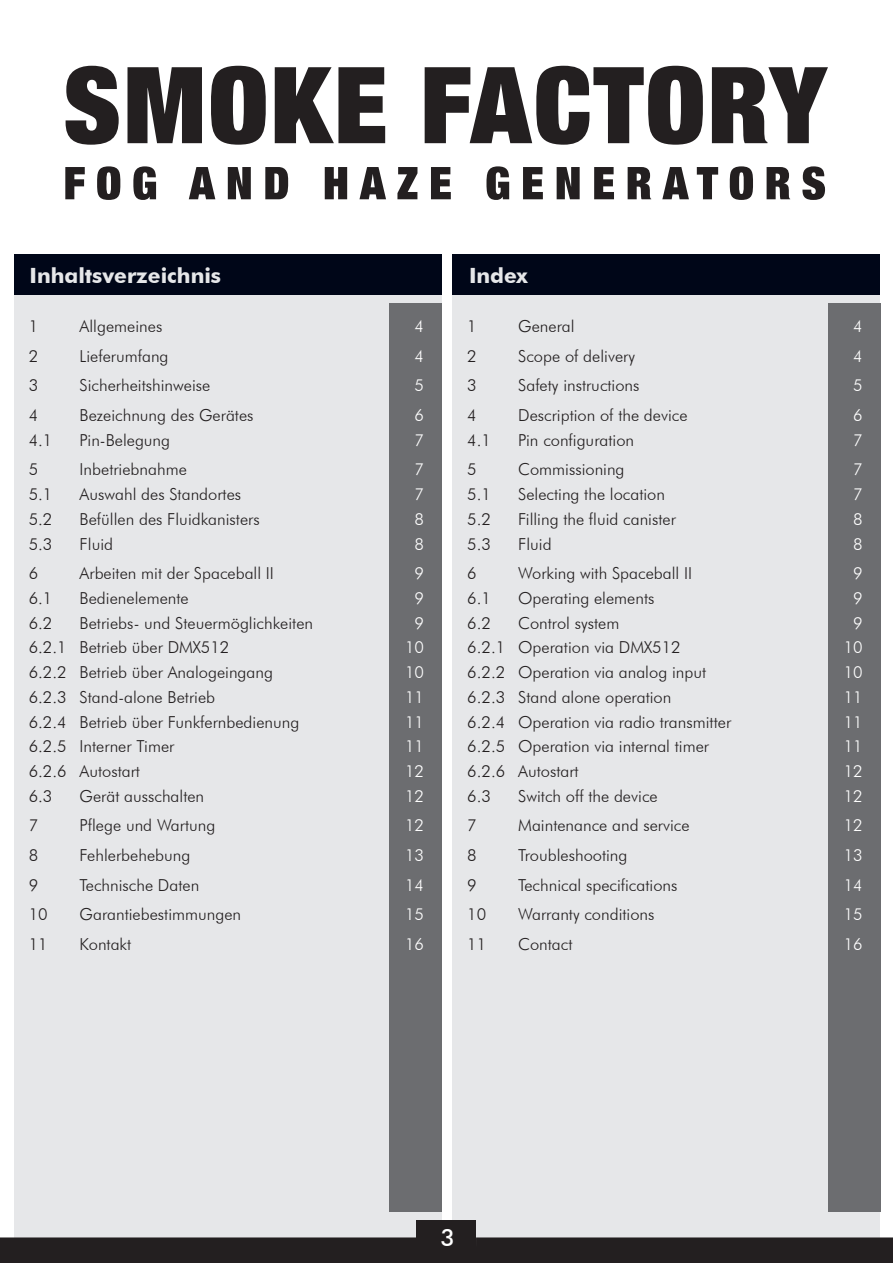
<style>
.page{position:relative;width:893px;height:1263px;background:#fff}
.page>*{position:absolute;margin:0;border:0;box-sizing:border-box;transform-origin:0 0}
.t1{font:500 23.7px "Futura BT";color:#fff}
.t2{font:700 21px "Futura Md BT";color:#e6e7e9}
.t3{font:300 16.5px "Futura BT";color:#231f20}
.t4{font:300 16.5px "Futura BT";color:#fff}
</style>
<div class="page">
<div style="left:14px;top:254px;width:428px;height:989px;background:#e6e7e9"></div>
<div style="left:453px;top:254px;width:427px;height:989px;background:#e6e7e9"></div>
<div style="left:389px;top:304px;width:53px;height:908px;background:#6c6d70"></div>
<div style="left:828px;top:304px;width:52px;height:908px;background:#6c6d70"></div>
<div style="left:14px;top:254px;width:428px;height:41px;background:#000618"></div>
<div style="left:453px;top:254px;width:427px;height:41px;background:#000618"></div>
<div style="left:417px;top:1220px;width:59px;height:43px;background:#231f20"></div>
<svg style="left:66px;top:66px;width:53px;height:79px"></svg>
<svg style="left:127px;top:67px;width:75px;height:76px;background:#464243"></svg>
<svg style="left:211px;top:66px;width:55px;height:79px"></svg>
<svg style="left:275px;top:67px;width:110px;height:76px"></svg>
<svg style="left:425px;top:66px;width:278px;height:79px"></svg>
<svg style="left:712px;top:67px;width:116px;height:76px"></svg>
<svg style="left:65px;top:167px;width:20px;height:32px"></svg>
<svg style="left:97px;top:166px;width:23px;height:34px"></svg>
<svg style="left:133px;top:166px;width:23px;height:34px"></svg>
<svg style="left:189px;top:167px;width:26px;height:32px"></svg>
<svg style="left:228px;top:167px;width:23px;height:32px"></svg>
<svg style="left:265px;top:167px;width:23px;height:32px"></svg>
<svg style="left:325px;top:167px;width:22px;height:32px"></svg>
<svg style="left:359px;top:167px;width:27px;height:32px"></svg>
<svg style="left:397px;top:167px;width:20px;height:32px"></svg>
<svg style="left:431px;top:167px;width:20px;height:32px"></svg>
<svg style="left:486px;top:166px;width:23px;height:34px"></svg>
<svg style="left:523px;top:167px;width:20px;height:32px"></svg>
<svg style="left:557px;top:167px;width:23px;height:32px"></svg>
<svg style="left:594px;top:167px;width:20px;height:32px"></svg>
<svg style="left:628px;top:167px;width:23px;height:32px"></svg>
<svg style="left:662px;top:167px;width:27px;height:32px"></svg>
<svg style="left:697px;top:167px;width:21px;height:32px"></svg>
<svg style="left:730px;top:166px;width:23px;height:34px"></svg>
<svg style="left:767px;top:167px;width:23px;height:32px"></svg>
<svg style="left:802px;top:166px;width:23px;height:34px"></svg>
<div style="left:0;top:1237px;width:893px;height:26px;background:#231f20"></div>
<p class="t2" style="left:30px;top:263px;width:193px">Inhaltsverzeichnis</p>
<p class="t2" style="left:469px;top:263px;width:60px">Index</p>
<p class="t3" style="left:29px;top:316px;width:11px">1</p>
<p class="t3" style="left:80px;top:316px;width:84px">Allgemeines</p>
<p class="t4" style="left:415px;top:316px;width:11px">4</p>
<p class="t3" style="left:29px;top:346px;width:11px">2</p>
<p class="t3" style="left:80px;top:346px;width:90px">Lieferumfang</p>
<p class="t4" style="left:415px;top:346px;width:11px">4</p>
<p class="t3" style="left:29px;top:375px;width:11px">3</p>
<p class="t3" style="left:80px;top:375px;width:132px">Sicherheitshinweise</p>
<p class="t4" style="left:415px;top:375px;width:11px">5</p>
<p class="t3" style="left:29px;top:405px;width:11px">4</p>
<p class="t3" style="left:80px;top:405px;width:175px">Bezeichnung des Gerätes</p>
<p class="t4" style="left:415px;top:405px;width:11px">6</p>
<p class="t3" style="left:29px;top:430px;width:25px">4.1</p>
<p class="t3" style="left:80px;top:430px;width:92px">Pin-Belegung</p>
<p class="t4" style="left:415px;top:430px;width:11px">7</p>
<p class="t3" style="left:29px;top:459px;width:11px">5</p>
<p class="t3" style="left:80px;top:459px;width:109px">Inbetriebnahme</p>
<p class="t4" style="left:415px;top:459px;width:11px">7</p>
<p class="t3" style="left:29px;top:484px;width:25px">5.1</p>
<p class="t3" style="left:80px;top:484px;width:163px">Auswahl des Standortes</p>
<p class="t4" style="left:415px;top:484px;width:11px">7</p>
<p class="t3" style="left:29px;top:509px;width:25px">5.2</p>
<p class="t3" style="left:80px;top:509px;width:182px">Befüllen des Fluidkanisters</p>
<p class="t4" style="left:415px;top:509px;width:11px">8</p>
<p class="t3" style="left:29px;top:534px;width:25px">5.3</p>
<p class="t3" style="left:80px;top:534px;width:35px">Fluid</p>
<p class="t4" style="left:415px;top:534px;width:11px">8</p>
<p class="t3" style="left:29px;top:563px;width:11px">6</p>
<p class="t3" style="left:80px;top:563px;width:196px">Arbeiten mit der Spaceball II</p>
<p class="t4" style="left:415px;top:563px;width:11px">9</p>
<p class="t3" style="left:29px;top:588px;width:25px">6.1</p>
<p class="t3" style="left:80px;top:588px;width:111px">Bedienelemente</p>
<p class="t4" style="left:415px;top:588px;width:11px">9</p>
<p class="t3" style="left:29px;top:613px;width:25px">6.2</p>
<p class="t3" style="left:80px;top:613px;width:235px">Betriebs- und Steuermöglichkeiten</p>
<p class="t4" style="left:415px;top:613px;width:11px">9</p>
<p class="t3" style="left:29px;top:637px;width:202px">6.2.1 Betrieb über DMX512</p>
<p class="t4" style="left:405px;top:637px;width:21px">10</p>
<p class="t3" style="left:29px;top:662px;width:246px">6.2.2 Betrieb über Analogeingang</p>
<p class="t4" style="left:405px;top:662px;width:21px">10</p>
<p class="t3" style="left:29px;top:687px;width:188px">6.2.3 Stand-alone Betrieb</p>
<p class="t4" style="left:405px;top:687px;width:21px">11</p>
<p class="t3" style="left:29px;top:712px;width:272px">6.2.4 Betrieb über Funkfernbedienung</p>
<p class="t4" style="left:405px;top:712px;width:21px">11</p>
<p class="t3" style="left:29px;top:736px;width:147px">6.2.5 Interner Timer</p>
<p class="t4" style="left:405px;top:736px;width:21px">11</p>
<p class="t3" style="left:29px;top:761px;width:113px">6.2.6 Autostart</p>
<p class="t4" style="left:405px;top:761px;width:21px">12</p>
<p class="t3" style="left:29px;top:786px;width:25px">6.3</p>
<p class="t3" style="left:80px;top:786px;width:126px">Gerät ausschalten</p>
<p class="t4" style="left:405px;top:786px;width:21px">12</p>
<p class="t3" style="left:29px;top:815px;width:11px">7</p>
<p class="t3" style="left:80px;top:815px;width:137px">Pflege und Wartung</p>
<p class="t4" style="left:405px;top:815px;width:21px">12</p>
<p class="t3" style="left:29px;top:845px;width:11px">8</p>
<p class="t3" style="left:80px;top:845px;width:112px">Fehlerbehebung</p>
<p class="t4" style="left:405px;top:845px;width:21px">13</p>
<p class="t3" style="left:29px;top:875px;width:11px">9</p>
<p class="t3" style="left:80px;top:875px;width:121px">Technische Daten</p>
<p class="t4" style="left:405px;top:875px;width:21px">14</p>
<p class="t3" style="left:29px;top:904px;width:21px">10</p>
<p class="t3" style="left:80px;top:904px;width:163px">Garantiebestimmungen</p>
<p class="t4" style="left:405px;top:904px;width:21px">15</p>
<p class="t3" style="left:29px;top:934px;width:21px">11</p>
<p class="t3" style="left:80px;top:934px;width:53px">Kontakt</p>
<p class="t4" style="left:405px;top:934px;width:21px">16</p>
<p class="t3" style="left:467px;top:316px;width:11px">1</p>
<p class="t3" style="left:518px;top:316px;width:58px">General</p>
<p class="t4" style="left:853px;top:316px;width:11px">4</p>
<p class="t3" style="left:467px;top:346px;width:11px">2</p>
<p class="t3" style="left:518px;top:346px;width:118px">Scope of delivery</p>
<p class="t4" style="left:853px;top:346px;width:11px">4</p>
<p class="t3" style="left:467px;top:375px;width:11px">3</p>
<p class="t3" style="left:518px;top:375px;width:123px">Safety instructions</p>
<p class="t4" style="left:853px;top:375px;width:11px">5</p>
<p class="t3" style="left:467px;top:405px;width:11px">4</p>
<p class="t3" style="left:518px;top:405px;width:171px">Description of the device</p>
<p class="t4" style="left:853px;top:405px;width:11px">6</p>
<p class="t3" style="left:467px;top:430px;width:25px">4.1</p>
<p class="t3" style="left:518px;top:430px;width:117px">Pin configuration</p>
<p class="t4" style="left:853px;top:430px;width:11px">7</p>
<p class="t3" style="left:467px;top:459px;width:11px">5</p>
<p class="t3" style="left:518px;top:459px;width:108px">Commissioning</p>
<p class="t4" style="left:853px;top:459px;width:11px">7</p>
<p class="t3" style="left:467px;top:484px;width:25px">5.1</p>
<p class="t3" style="left:518px;top:484px;width:148px">Selecting the location</p>
<p class="t4" style="left:853px;top:484px;width:11px">7</p>
<p class="t3" style="left:467px;top:509px;width:25px">5.2</p>
<p class="t3" style="left:518px;top:509px;width:159px">Filling the fluid canister</p>
<p class="t4" style="left:853px;top:509px;width:11px">8</p>
<p class="t3" style="left:467px;top:534px;width:25px">5.3</p>
<p class="t3" style="left:518px;top:534px;width:35px">Fluid</p>
<p class="t4" style="left:853px;top:534px;width:11px">8</p>
<p class="t3" style="left:467px;top:563px;width:11px">6</p>
<p class="t3" style="left:518px;top:563px;width:175px">Working with Spaceball II</p>
<p class="t4" style="left:853px;top:563px;width:11px">9</p>
<p class="t3" style="left:467px;top:588px;width:25px">6.1</p>
<p class="t3" style="left:518px;top:588px;width:138px">Operating elements</p>
<p class="t4" style="left:853px;top:588px;width:11px">9</p>
<p class="t3" style="left:467px;top:613px;width:25px">6.2</p>
<p class="t3" style="left:518px;top:613px;width:103px">Control system</p>
<p class="t4" style="left:853px;top:613px;width:11px">9</p>
<p class="t3" style="left:467px;top:637px;width:215px">6.2.1 Operation via DMX512</p>
<p class="t4" style="left:844px;top:637px;width:21px">10</p>
<p class="t3" style="left:467px;top:662px;width:240px">6.2.2 Operation via analog input</p>
<p class="t4" style="left:844px;top:662px;width:21px">10</p>
<p class="t3" style="left:467px;top:687px;width:206px">6.2.3 Stand alone operation</p>
<p class="t4" style="left:844px;top:687px;width:21px">11</p>
<p class="t3" style="left:467px;top:712px;width:265px">6.2.4 Operation via radio transmitter</p>
<p class="t4" style="left:844px;top:712px;width:21px">11</p>
<p class="t3" style="left:467px;top:736px;width:243px">6.2.5 Operation via internal timer</p>
<p class="t4" style="left:844px;top:736px;width:21px">11</p>
<p class="t3" style="left:467px;top:761px;width:113px">6.2.6 Autostart</p>
<p class="t4" style="left:844px;top:761px;width:21px">12</p>
<p class="t3" style="left:467px;top:786px;width:25px">6.3</p>
<p class="t3" style="left:518px;top:786px;width:141px">Switch off the device</p>
<p class="t4" style="left:844px;top:786px;width:21px">12</p>
<p class="t3" style="left:467px;top:815px;width:11px">7</p>
<p class="t3" style="left:518px;top:815px;width:173px">Maintenance and service</p>
<p class="t4" style="left:844px;top:815px;width:21px">12</p>
<p class="t3" style="left:467px;top:845px;width:11px">8</p>
<p class="t3" style="left:518px;top:845px;width:111px">Troubleshooting</p>
<p class="t4" style="left:844px;top:845px;width:21px">13</p>
<p class="t3" style="left:467px;top:875px;width:11px">9</p>
<p class="t3" style="left:518px;top:875px;width:161px">Technical specifications</p>
<p class="t4" style="left:844px;top:875px;width:21px">14</p>
<p class="t3" style="left:467px;top:904px;width:21px">10</p>
<p class="t3" style="left:518px;top:904px;width:138px">Warranty conditions</p>
<p class="t4" style="left:844px;top:904px;width:21px">15</p>
<p class="t3" style="left:467px;top:934px;width:21px">11</p>
<p class="t3" style="left:518px;top:934px;width:56px">Contact</p>
<p class="t4" style="left:844px;top:934px;width:21px">16</p>
<h1 class="t1" style="left:441px;top:1223px;width:16px">3</h1>
</div>
